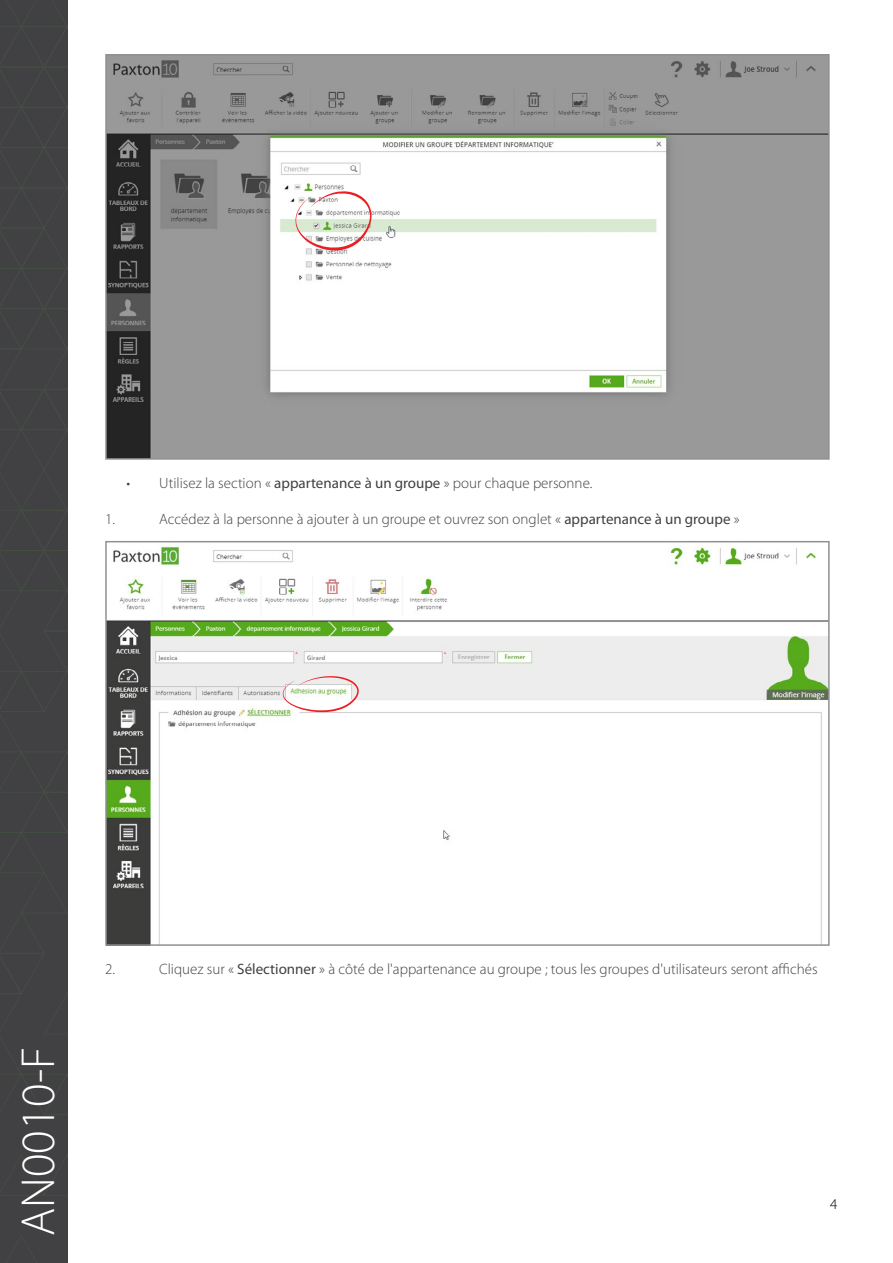
<style>
.page{position:relative;width:893px;height:1263px;background:#fff}
.page>*{position:absolute;margin:0;border:0;box-sizing:border-box;transform-origin:0 0}
.t1{font:300 48px "Myriad Pro";color:#fff}
.t2{font:300 15px "Myriad Pro";color:#414042}
.t3{font:300 15px "Myriad Pro";color:#000}
.s1{font-weight:400}
</style>
<div class="page">
<div style="left:0;top:0;width:67px;height:1263px;background:#414042"></div>
<svg style="left:6px;top:1235px;width:31px;height:28px"></svg>
<svg style="left:0;top:0;width:67px;height:1196px"></svg>
<img style="left:108px;top:57px;width:719px;height:400px">
<div style="left:105px;top:54px;width:725px;height:406px;border:2px solid #8f9194"></div>
<img style="left:108px;top:546px;width:719px;height:397px">
<div style="left:105px;top:541px;width:725px;height:405px;border:2px solid #8f9194"></div>
<svg style="left:283px;top:676px;width:76px;height:36px"></svg>
<svg style="left:295px;top:191px;width:76px;height:60px"></svg>
<p class="t2" style="left:126px;top:474px;width:467px">• Utilisez la section « <span class="s1">appartenance à un groupe</span> » pour chaque personne.</p>
<p class="t2" style="left:105px;top:510px;width:11px">1.</p>
<p class="t2" style="left:159px;top:510px;width:582px">Accédez à la personne à ajouter à un groupe et ouvrez son onglet « <span class="s1">appartenance à un groupe</span> »</p>
<h1 class="t1" style="left:9px;top:1236px;width:190px;rotate:-90deg">AN0010-F</h1>
<p class="t2" style="left:105px;top:960px;width:11px">2.</p>
<p class="t2" style="left:159px;top:960px;width:660px">Cliquez sur « <span class="s1">Sélectionner</span> » à côté de l'appartenance au groupe ; tous les groupes d'utilisateurs seront affichés</p>
<p class="t3" style="left:830px;top:1195px;width:9px">4</p>
</div>
